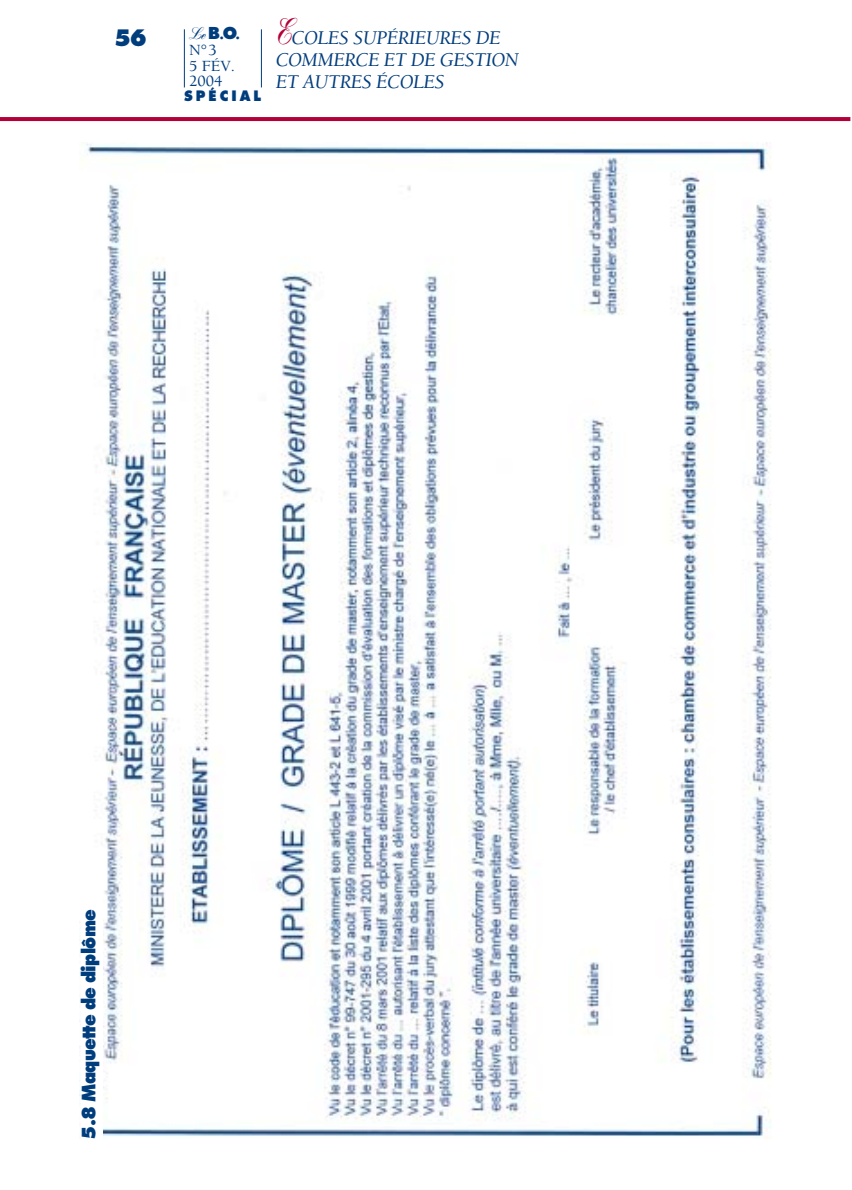
<style>
.page{position:relative;width:852px;height:1190px;background:#fff}
.page>*{position:absolute;margin:0;border:0;box-sizing:border-box;transform-origin:0 0}
.t1{font:800 22px "Futura";color:#003d7d;scale:.94 1}
.t2{font:italic 20px/22.4px "Berkeley";letter-spacing:-.02em;color:#003d7d}
.t3{font:800 18px "Futura";letter-spacing:-.04em;color:#003d7d;scale:.94 1}
.t4{font:500 16px/15.6px "Berkeley";color:#003d7d}
.t5{font:900 16px "Kuenstler Script";color:#003d7d;scale:.8 1}
.t6{font:800 14px "Futura";color:#003d7d;scale:.94 1}
.s1{font-family:"Futura";font-weight:800}
.s2{font-family:"Kuenstler Script";font-weight:900;font-style:normal;font-size:36px;color:#b30038}
</style>
<div class="page">
<hr style="left:261px;top:29px;width:1px;height:58px;background:#003d7d">
<hr style="left:184px;top:29px;width:1px;height:58px;background:#003d7d">
<svg style="left:1px;top:117px;width:849px;height:4px;background:#b3033a"></svg>
<img style="left:79px;top:142px;width:693px;height:997px">
<div style="left:81px;top:885px;width:21px;height:255px;background:#fff"></div>
<p class="t1" style="left:114px;top:28px;width:37px">56</p>
<p class="t5" style="left:189px;top:30px;width:65px">Le <span class="s1">B</span><span class="s1">.</span><span class="s1">O</span><span class="s1">.</span></p>
<p class="t4" style="left:189px;top:44px;width:47px">N°3<br>5 FÉV.<br>2004</p>
<p class="t6" style="left:184px;top:89px;width:83px">S P É C I A L</p>
<p class="t2" style="left:276px;top:28px;width:245px"><span class="s2">E</span>COLES SUPÉRIEURES DE<br>COMMERCE ET DE GESTION<br>ET AUTRES ÉCOLES</p>
<p class="t3" style="left:81px;top:1140px;width:247px;rotate:-90deg">5.8 Maquette de diplôme</p>
</div>
